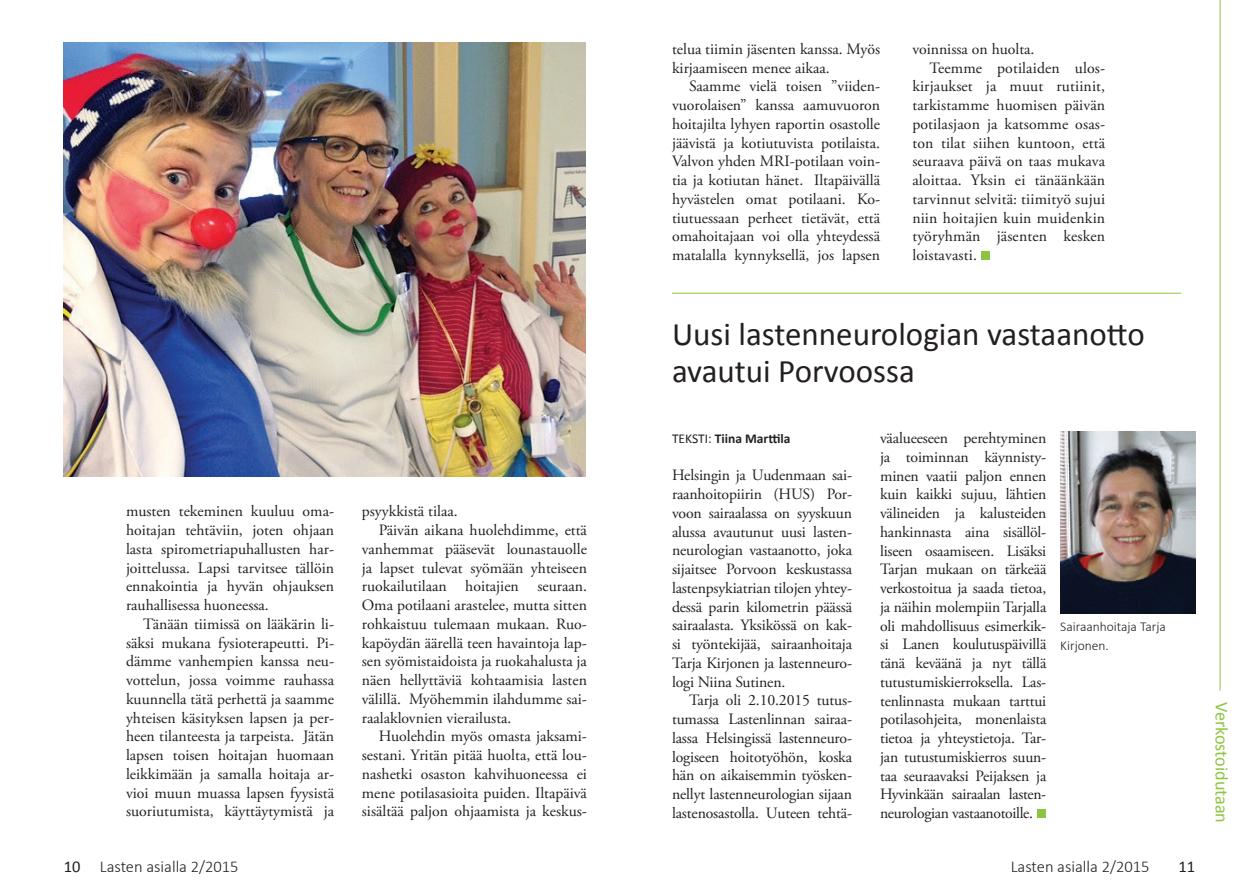
<style>
.page{position:relative;width:1259px;height:893px;background:#fff}
.page>*{position:absolute;margin:0;border:0;box-sizing:border-box;transform-origin:0 0}
.Leipis_ilman_sisenny{font:33px/37.5px "Calibri";color:#231f20}
.Leipis_ilman_sisenny-2{font:18.3px "Calibri";color:#8cc540}
.t1{font:300 16.5px "Calibri";color:#231f20}
.t2{font:16.5px "Calibri";color:#231f20}
.Leipis_sisennys{font:15.75px/18.8px "Adobe Garamond Pro";color:#231f20;text-align:justify}
.Leipis_ilman_sisenny-3{font:15.75px/18.8px "Adobe Garamond Pro";letter-spacing:-.01em;color:#231f20;text-align:justify}
.Calibri_leipis{font:300 13.5px/18.8px "Calibri";color:#231f20}
.Leipis_ilman_sisenny-4{font:700 13.5px "Calibri";color:#231f20}
.s1{font-weight:400}
</style>
<div class="page">
<img style="left:64px;top:43px;width:522px;height:433px">
<hr style="left:1219px;top:0;width:1px;height:691px;background:#8cc540">
<hr style="left:672px;top:293px;width:509px;height:1px;background:#8cc540">
<img style="left:1060px;top:432px;width:135px;height:182px">
<div style="left:1036px;top:809px;width:9px;height:9px;background:#8cc540"></div>
<div style="left:980px;top:252px;width:9px;height:8px;background:#8cc540"></div>
<p class="Leipis_sisennys" style="left:672px;top:40px;width:210px">telua tiimin jäsenten kanssa. Myös kirjaamiseen menee aikaa.</p>
<p class="Leipis_sisennys" style="left:672px;top:78px;width:210px;text-indent:17px">Saamme vielä toisen ”viiden&shy;vuorolaisen” kanssa aamuvuoron hoitajilta lyhyen raportin osastolle jäävistä ja kotiutuvista potilaista.<br>Valvon yhden MRI-potilaan voin&shy;tia ja kotiutan hänet. Iltapäivällä hyvästelen omat potilaani. Ko&shy;tiutuessaan perheet tietävät, että omahoitajaan voi olla yhteydessä matalalla kynnyksellä, jos lapsen</p>
<p class="Leipis_sisennys" style="left:912px;top:40px;width:124px">voinnissa on huolta.</p>
<p class="Leipis_sisennys" style="left:912px;top:59px;width:194px;text-indent:17px">Teemme potilaiden ulos&shy;kirjaukset ja muut rutiinit, tarkistamme huomisen päivän potilasjaon ja katsomme osas&shy;ton tilat siihen kuntoon, että seuraava päivä on taas mukava aloittaa. Yksin ei tänäänkään tarvinnut selvitä: tiimityö sujui niin hoitajien kuin muidenkin työryhmän jäsenten kesken loistavasti.</p>
<p class="Leipis_sisennys" style="left:126px;top:503px;width:209px">musten tekeminen kuuluu oma&shy;hoitajan tehtäviin, joten ohjaan lasta spirometriapuhallusten har&shy;joittelussa. Lapsi tarvitsee tällöin ennakointia ja hyvän ohjauksen rauhallisessa huoneessa.</p>
<p class="Leipis_sisennys" style="left:126px;top:615px;width:210px;text-indent:17px">Tänään tiimissä on lääkärin li&shy;säksi mukana fysioterapeutti. Pi&shy;dämme vanhempien kanssa neu&shy;vottelun, jossa voimme rauhassa kuunnella tätä perhettä ja saamme yhteisen käsityksen lapsen ja per&shy;heen tilanteesta ja tarpeista. Jätän lapsen toisen hoitajan huomaan leikkimään ja samalla hoitaja ar&shy;vioi muun muassa lapsen fyysistä suoriutumista, käyttäytymistä ja</p>
<p class="Leipis_sisennys" style="left:362px;top:503px;width:97px">psyykkistä tilaa.</p>
<p class="Leipis_sisennys" style="left:362px;top:521px;width:227px;text-indent:17px">Päivän aikana huolehdimme, että vanhemmat pääsevät lounastauolle ja lapset tulevat syömään yhteiseen ruokailutilaan hoitajien seuraan.<br>Oma potilaani arastelee, mutta sitten rohkaistuu tulemaan mukaan. Ruo&shy;kapöydän äärellä teen havaintoja lap&shy;sen syömistaidoista ja ruokahalusta ja näen hellyttäviä kohtaamisia lasten välillä. Myöhemmin ilahdumme sai&shy;raalaklovnien vierailusta.</p>
<p class="Leipis_sisennys" style="left:362px;top:728px;width:227px;text-indent:17px">Huolehdin myös omasta jaksami&shy;sestani. Yritän pitää huolta, että lou&shy;nashetki osaston kahvihuoneessa ei mene potilasasioita puiden. Iltapäivä sisältää paljon ohjaamista ja keskus-</p>
<p class="Leipis_ilman_sisenny" style="left:672px;top:315px;width:474px">Uusi lastenneurologian vastaanotto avautui Porvoossa</p>
<p class="Leipis_ilman_sisenny-4" style="left:672px;top:430px;width:120px"><span class="s1">TEKSTI:</span> Tiina Marttila</p>
<p class="Leipis_ilman_sisenny-3" style="left:672px;top:466px;width:182px">Helsingin ja Uudenmaan sai&shy;raanhoitopiirin (HUS) Por&shy;voon sairaalassa on syyskuun alussa avautunut uusi lasten&shy;neurologian vastaanotto, joka sijaitsee Porvoon keskustassa lastenpsykiatrian tilojen yhtey&shy;dessä parin kilometrin päässä sairaalasta. Yksikössä on kak&shy;si työntekijää, sairaanhoitaja Tarja Kirjonen ja lastenneuro&shy;logi Niina Sutinen.</p>
<p class="Leipis_sisennys" style="left:672px;top:691px;width:182px;text-indent:17px">Tarja oli 2.10.2015 tutus&shy;tumassa Lastenlinnan sairaa&shy;lassa Helsingissä lastenneuro&shy;logiseen hoitotyöhön, koska hän on aikaisemmin työsken&shy;nellyt lastenneurologian sijaan lastenosastolla. Uuteen tehtä-</p>
<p class="Leipis_sisennys" style="left:880px;top:429px;width:168px">väalueeseen perehtyminen ja toiminnan käynnisty&shy;minen vaatii paljon ennen kuin kaikki sujuu, lähtien välineiden ja kalusteiden hankinnasta aina sisällöl&shy;liseen osaamiseen. Lisäksi Tarjan mukaan on tärkeää verkostoitua ja saada tietoa, ja näihin molempiin Tarjalla oli mahdollisuus esimerkik&shy;si Lanen koulutuspäivillä tänä keväänä ja nyt tällä tutustumiskierroksella. Las&shy;tenlinnasta mukaan tarttui potilasohjeita, monenlaista tietoa ja yhteystietoja. Tar&shy;jan tutustumiskierros suun&shy;taa seuraavaksi Peijaksen ja Hyvinkään sairaalan lasten&shy;neurologian vastaanotoille.</p>
<p class="Calibri_leipis" style="left:1060px;top:617px;width:107px">Sairaanhoitaja Tarja<br>Kirjonen.</p>
<p class="t1" style="left:64px;top:856px;width:176px"><span class="s1">10</span> Lasten asialla 2/2015</p>
<p class="t1" style="left:1010px;top:856px;width:140px">Lasten asialla 2/2015</p>
<p class="t2" style="left:1178px;top:856px;width:18px">11</p>
<p class="Leipis_ilman_sisenny-2" style="left:1233px;top:702px;width:122px;rotate:90deg">Verkostoidutaan</p>
</div>
